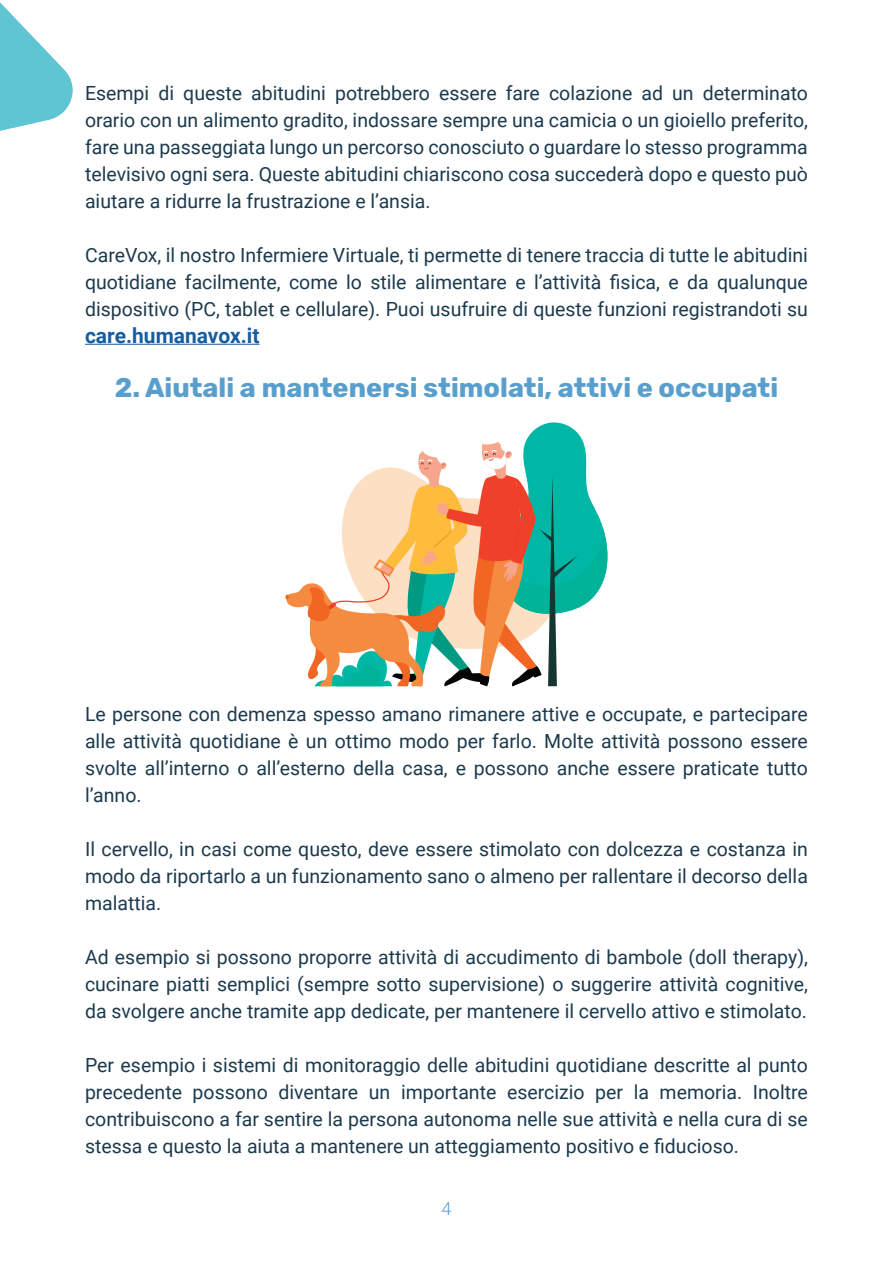
<style>
.page{position:relative;width:893px;height:1263px;background:#fff}
.page>*{position:absolute;margin:0;border:0;box-sizing:border-box;transform-origin:0 0}
.t1{font:700 27px "Rubik";color:#599fce}
.t2{font:700 21px "Roboto";color:#175d9e}
.t3{font:19.5px/27px "Roboto";color:#1c3a4d;text-align:justify}
.t4{font:300 18px "Roboto";color:#599fce}
</style>
<div class="page">
<img style="left:0;top:2px;width:73px;height:129px">
<hr style="left:85px;top:344px;width:175px;height:1px;background:#175d9e">
<svg style="left:285px;top:422px;width:323px;height:265px"></svg>
<p class="t3" style="left:85px;top:79px;width:724px">Esempi di queste abitudini potrebbero essere fare colazione ad un determinato orario con un alimento gradito, indossare sempre una camicia o un gioiello preferito, fare una passeggiata lungo un percorso conosciuto o guardare lo stesso programma televisivo ogni sera. Queste abitudini chiariscono cosa succederà dopo e questo può aiutare a ridurre la frustrazione e l’ansia.</p>
<p class="t3" style="left:85px;top:241px;width:724px">CareVox, il nostro Infermiere Virtuale, ti permette di tenere traccia di tutte le abitudini quotidiane facilmente, come lo stile alimentare e l’attività fisica, e da qualunque dispositivo (PC, tablet e cellulare). Puoi usufruire di queste funzioni registrandoti su</p>
<p class="t2" style="left:85px;top:320px;width:176px">care.humanavox.it</p>
<h1 class="t1" style="left:115px;top:372px;width:665px">2. Aiutali a mantenersi stimolati, attivi e occupati</h1>
<p class="t3" style="left:85px;top:700px;width:724px">Le persone con demenza spesso amano rimanere attive e occupate, e partecipare alle attività quotidiane è un ottimo modo per farlo. Molte attività possono essere svolte all’interno o all’esterno della casa, e possono anche essere praticate tutto l’anno.</p>
<p class="t3" style="left:85px;top:835px;width:724px">Il cervello, in casi come questo, deve essere stimolato con dolcezza e costanza in modo da riportarlo a un funzionamento sano o almeno per rallentare il decorso della malattia.</p>
<p class="t3" style="left:85px;top:943px;width:724px">Ad esempio si possono proporre attività di accudimento di bambole (doll therapy), cucinare piatti semplici (sempre sotto supervisione) o suggerire attività cognitive, da svolgere anche tramite app dedicate, per mantenere il cervello attivo e stimolato.</p>
<p class="t3" style="left:85px;top:1051px;width:724px">Per esempio i sistemi di monitoraggio delle abitudini quotidiane descritte al punto precedente possono diventare un importante esercizio per la memoria. Inoltre contribuiscono a far sentire la persona autonoma nelle sue attività e nella cura di se stessa e questo la aiuta a mantenere un atteggiamento positivo e fiducioso.</p>
<p class="t4" style="left:441px;top:1196px;width:11px">4</p>
</div>
